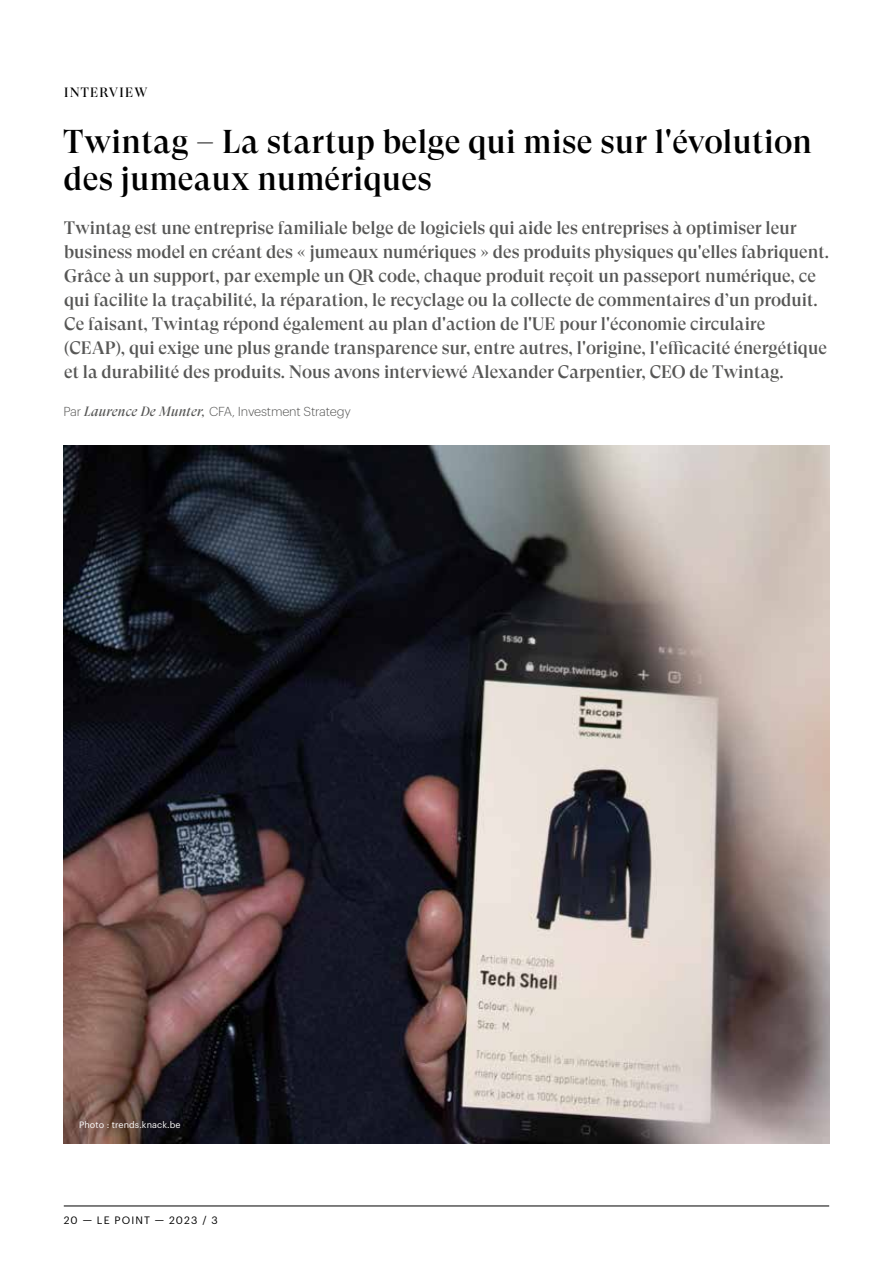
<style>
.page{position:relative;width:893px;height:1263px;background:#fff}
.page>*{position:absolute;margin:0;border:0;box-sizing:border-box;transform-origin:0 0}
.t1{font:500 33px/37.5px "GT Super Display";letter-spacing:.01em;color:#000}
.t2{font:500 18px/24px "GT Super Display";color:#575756}
.t3{font:13.5px "GT Super Display";letter-spacing:.09em;color:#000}
.t4{font:300 12.75px "Graphik";letter-spacing:-.015em;color:#575756}
.t5{font:10.5px "Graphik";letter-spacing:.105em;color:#000}
.t6{font:9px "Graphik";letter-spacing:.01em;color:#fff}
.s1{font-family:"GT Super Display";font-weight:400;font-style:italic;font-size:13.5px}
</style>
<div class="page">
<hr style="left:64px;top:1206px;width:765px;height:1px;background:#000">
<img style="left:64px;top:446px;width:765px;height:698px">
<p class="t3" style="left:64px;top:85px;width:85px">INTERVIEW</p>
<h1 class="t1" style="left:63px;top:123px;width:750px">Twintag – La startup belge qui mise sur l'évolution des jumeaux numériques</h1>
<p class="t2" style="left:64px;top:216px;width:766px">Twintag est une entreprise familiale belge de logiciels qui aide les entreprises à optimiser leur business model en créant des « jumeaux numériques » des produits physiques qu'elles fabriquent.<br>Grâce à un support, par exemple un QR code, chaque produit reçoit un passeport numérique, ce qui facilite la traçabilité, la réparation, le recyclage ou la collecte de commentaires d’un produit.<br>Ce faisant, Twintag répond également au plan d'action de l'UE pour l'économie circulaire (CEAP), qui exige une plus grande transparence sur, entre autres, l'origine, l'efficacité énergétique et la durabilité des produits. Nous avons interviewé Alexander Carpentier, CEO de Twintag.</p>
<p class="t4" style="left:63px;top:402px;width:289px">Par <span class="s1">Laurence De Munter,</span> CFA, Investment Strategy</p>
<p class="t6" style="left:79px;top:1118px;width:103px">Photo : trends.knack.be</p>
<p class="t5" style="left:64px;top:1212px;width:156px">20 — LE POINT — 2023 / 3</p>
</div>
